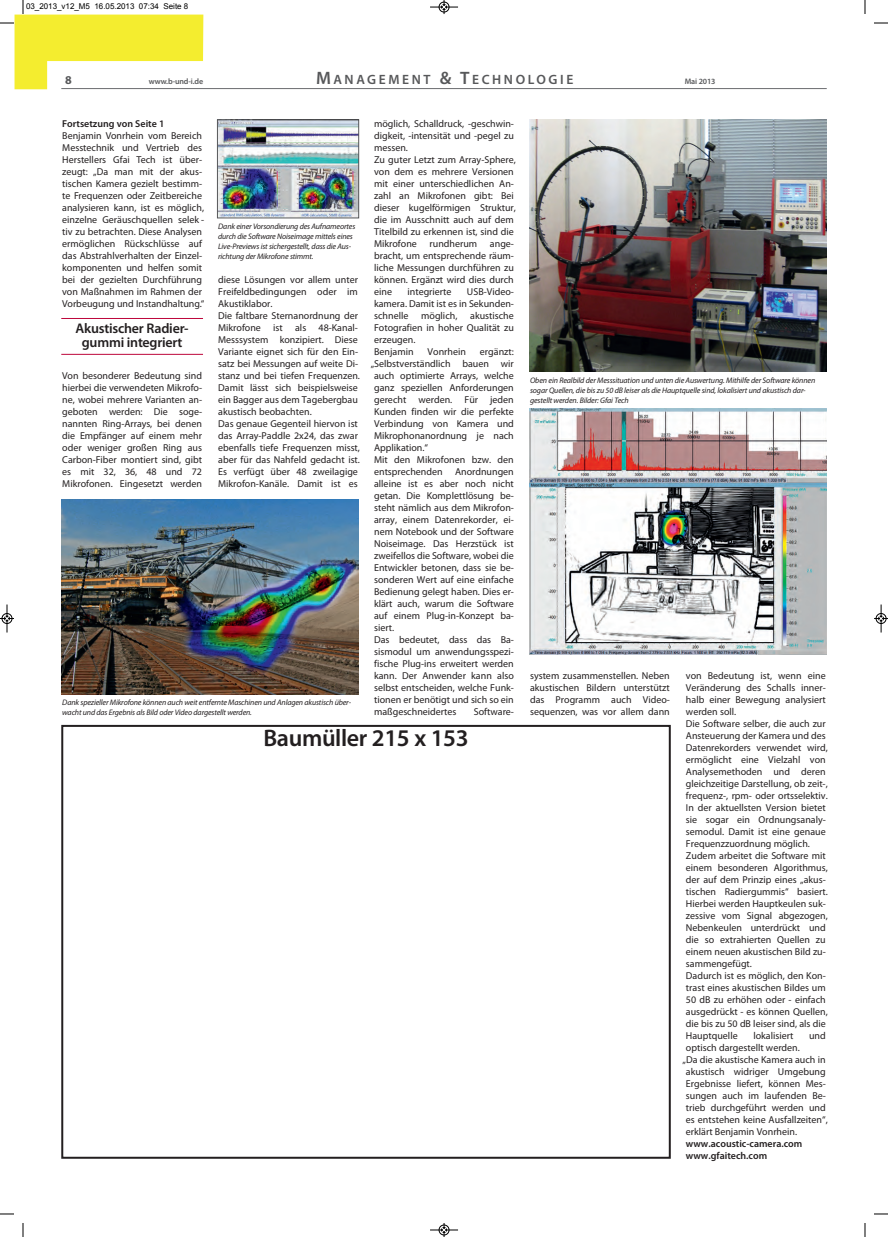
<style>
.page{position:relative;width:888px;height:1237px;background:#fff}
.page>*{position:absolute;margin:0;border:0;box-sizing:border-box;transform-origin:0 0}
.t1{font:600 24px "Myriad Pro";letter-spacing:-.015em;color:#231f20}
.t2{font:600 14px/14px "Myriad Pro";letter-spacing:-.015em;color:#231f20;text-align:center}
.t3{font:600 13.5px "Myriad Pro";letter-spacing:.195em;color:#57585a}
.t4{font:700 12px "Myriad Pro";color:#57585a}
.t5{font:10px/12px "Myriad Pro";color:#231f20}
.t6{font:600 10px/12px "Myriad Pro";color:#231f20}
.t7{font:italic 8px/10px "Myriad Pro";letter-spacing:-.02em;color:#231f20}
.t8{font:8px "Arial";color:#000}
.t9{font:600 8px "Myriad Pro";letter-spacing:-.015em;color:#57585a}
.s1{font-size:18px}
</style>
<div class="page">
<hr style="left:61px;top:88px;width:766px;height:1px;background:#6c6d70">
<div style="left:61px;top:725px;width:610px;height:433px;border:2px solid #231f20"></div>
<img style="left:529px;top:119px;width:298px;height:253px">
<hr style="left:61px;top:318px;width:142px;height:1px;background:#bd063b">
<hr style="left:61px;top:354px;width:142px;height:1px;background:#bd063b">
<img style="left:529px;top:408px;width:298px;height:246px">
<img style="left:61px;top:499px;width:298px;height:196px">
<img style="left:219px;top:121px;width:138px;height:95px">
<div style="left:217px;top:119px;width:142px;height:99px;border:1px solid #57585a"></div>
<svg style="left:0;top:0;width:203px;height:89px"></svg>
<svg style="left:865px;top:0;width:1px;height:14px"></svg>
<svg style="left:874px;top:23px;width:14px;height:1px"></svg>
<svg style="left:23px;top:1223px;width:1px;height:14px"></svg>
<svg style="left:0;top:1213px;width:14px;height:1px"></svg>
<svg style="left:865px;top:1223px;width:1px;height:14px"></svg>
<svg style="left:874px;top:1213px;width:14px;height:1px"></svg>
<svg style="left:430px;top:0;width:28px;height:14px"></svg>
<svg style="left:430px;top:1223px;width:28px;height:14px"></svg>
<svg style="left:0;top:604px;width:14px;height:28px"></svg>
<svg style="left:874px;top:604px;width:14px;height:28px"></svg>
<p class="t8" style="left:26px;top:2px;width:164px">03_2013_v12_M5 16.05.2013 07:34 Seite 8</p>
<p class="t4" style="left:65px;top:75px;width:8px">8</p>
<p class="t9" style="left:149px;top:78px;width:56px">www.b-und-i.de</p>
<h3 class="t3" style="left:316px;top:74px;width:259px"><span class="s1">M</span>ANAGEMENT <span class="s1">&amp; T</span>ECHNOlOGIE</h3>
<p class="t9" style="left:685px;top:78px;width:32px">Mai 2013</p>
<p class="t6" style="left:62px;top:118px;width:104px">Fortsetzung von Seite 1</p>
<p class="t5" style="left:62px;top:130px;width:144px">Benjamin Vonrhein vom Bereich<br>Messtechnik und Vertrieb des<br>Herstellers Gfai Tech ist über&shy;zeugt: „Da man mit der akus - tischen Kamera gezielt bestimm&shy;te Frequenzen oder Zeitbereiche analysieren kann, ist es möglich, einzelne Geräuschquellen se lek - tiv zu betrachten. Diese Analysen ermöglichen Rückschlüsse auf das Abstrahlverhalten der Einzel&shy;komponenten und helfen somit bei der gezielten Durchführung von Maßnahmen im Rahmen der<br>Vorbeugung und Instandhaltung.“</p>
<h2 class="t2" style="left:76px;top:323px;width:115px">Akustischer Radier&shy;gummi integriert</h2>
<p class="t5" style="left:62px;top:370px;width:141px;text-align:justify">Von besonderer Bedeutung sind hierbei die verwendeten Mikro fo - ne, wobei mehrere Varianten an&shy;geboten werden: Die soge - nannten Ring-Arrays, bei denen die Empfänger auf einem mehr oder weniger großen Ring aus Carbon-Fiber montiert sind, gibt es mit 32, 36, 48 und 72<br>Mikrofonen. Eingesetzt werden</p>
<p class="t7" style="left:218px;top:222px;width:139px">Dank einer Vorsondierung des Aufnameortes durch die Software Noiseimage mittels eines Live-Previews ist sichergestellt, dass die Aus&shy;richtung der Mikrofone stimmt.</p>
<p class="t5" style="left:218px;top:274px;width:143px">diese Lösungen vor allem unter<br>Freifeldbedingungen oder im<br>Akustiklabor.<br>Die faltbare Sternanordnung der<br>Mikrofone ist als 48-Kanal-<br>Messsystem konzipiert. Diese<br>Variante eignet sich für den Ein&shy;satz bei Messungen auf weite Di&shy;stanz und bei tiefen Frequenzen.<br>Damit lässt sich beispielsweise ein Bagger aus dem Tagebergbau akustisch beobachten.<br>Das genaue Gegenteil hiervon ist das Array-Paddle 2x24, das zwar ebenfalls tiefe Frequenzen misst, aber für das Nahfeld gedacht ist.<br>Es verfügt über 48 zweilagige<br>Mikrofon-Kanäle. Damit ist es</p>
<p class="t7" style="left:62px;top:698px;width:290px">Dank spezieller Mikrofone können auch weit entfernte Maschinen und Anlagen akustisch über&shy;wacht und das Ergebnis als Bild oder Video dargestellt werden.</p>
<p class="t5" style="left:374px;top:118px;width:143px">möglich, Schalldruck, -geschwin - digkeit, -intensität und -pe gel zu messen.<br>Zu guter Letzt zum Array-Sphere, von dem es mehrere Versionen mit einer unterschiedlichen An&shy;zahl an Mikrofonen gibt: Bei dieser kugelförmigen Struktur, die im Ausschnitt auch auf dem<br>Titelbild zu erkennen ist, sind die<br>Mikrofone</p>
<p class="t5" style="left:430px;top:238px;width:49px">rundherum</p>
<p class="t5" style="left:374px;top:238px;width:141px;text-align:justify;text-indent:116px">ange - bracht, um entsprechende räum - li che Messungen durchführen zu können. Ergänzt wird dies durch eine</p>
<p class="t5" style="left:374px;top:286px;width:141px;text-align:justify;text-indent:93px">USB-Video&shy;kamera. Damit ist es in Sekunden&shy;schnelle</p>
<p class="t5" style="left:407px;top:286px;width:46px">integrierte</p>
<p class="t5" style="left:374px;top:310px;width:141px;text-indent:96px">akustische<br>Fotografien in hoher Qualität zu erzeugen.<br>Benjamin</p>
<p class="t5" style="left:421px;top:310px;width:38px">möglich,</p>
<p class="t5" style="left:428px;top:346px;width:40px">Vonrhein</p>
<p class="t5" style="left:480px;top:346px;width:35px">ergänzt:</p>
<p class="t5" style="left:371px;top:358px;width:145px">„Selbstverständlich bauen wir</p>
<p class="t5" style="left:374px;top:370px;width:141px">auch optimierte Arrays, welche</p>
<p class="t5" style="left:374px;top:382px;width:141px">ganz speziellen Anforderungen</p>
<p class="t5" style="left:374px;top:394px;width:141px">gerecht werden. Für jeden</p>
<p class="t5" style="left:374px;top:406px;width:141px">Kunden finden wir die perfekte</p>
<p class="t5" style="left:374px;top:418px;width:141px">Verbindung von Kamera und</p>
<p class="t5" style="left:374px;top:430px;width:141px">Mikrophonanordnung je nach</p>
<p class="t5" style="left:374px;top:442px;width:56px">Applikation.“</p>
<p class="t5" style="left:374px;top:454px;width:141px">Mit den Mikrofonen bzw. den</p>
<p class="t5" style="left:374px;top:466px;width:141px">entsprechenden Anordnungen</p>
<p class="t5" style="left:374px;top:478px;width:141px">al lei ne ist es aber noch nicht</p>
<p class="t5" style="left:374px;top:490px;width:141px">getan. Die Komplettlösung be-</p>
<p class="t5" style="left:374px;top:502px;width:141px">steht nämlich aus dem Mikro fon -</p>
<p class="t5" style="left:374px;top:514px;width:141px">array, einem Datenrekorder, ei -</p>
<p class="t5" style="left:374px;top:526px;width:141px">nem Note book und der Software</p>
<p class="t5" style="left:374px;top:538px;width:141px">Noiseimage. Das Herzstück ist</p>
<p class="t5" style="left:374px;top:550px;width:141px">zwei fellos die Software, wobei die</p>
<p class="t5" style="left:374px;top:562px;width:141px">Entwickler betonen, dass sie be-</p>
<p class="t5" style="left:374px;top:574px;width:141px">sonderen Wert auf eine einfa che</p>
<p class="t5" style="left:374px;top:586px;width:141px">Be dienung gelegt haben. Dies er-</p>
<p class="t5" style="left:374px;top:598px;width:141px">klärt auch, warum die Soft wa re</p>
<p class="t5" style="left:374px;top:610px;width:141px">auf einem Plug-in-Konzept ba -</p>
<p class="t5" style="left:374px;top:622px;width:21px">siert.</p>
<p class="t5" style="left:374px;top:634px;width:141px">Das bedeutet, dass das Ba -</p>
<p class="t5" style="left:374px;top:646px;width:141px">sismodul um anwendungsspezi-</p>
<p class="t5" style="left:374px;top:658px;width:141px">fische Plug-ins erweitert werden</p>
<p class="t5" style="left:374px;top:670px;width:141px">kann. Der Anwender kann also</p>
<p class="t5" style="left:374px;top:682px;width:141px">selbst entscheiden, welche Funk-</p>
<p class="t5" style="left:374px;top:694px;width:141px">tionen er benötigt und sich so ein</p>
<p class="t5" style="left:374px;top:706px;width:84px">maßgeschneidertes</p>
<p class="t5" style="left:474px;top:706px;width:42px">Software-</p>
<h1 class="t1" style="left:263px;top:729px;width:207px">Baumüller 215 x 153</h1>
<p class="t7" style="left:530px;top:376px;width:287px">Oben ein Realbild der Messsituation und unten die Auswertung. Mithilfe der Software können sogar Quellen, die bis zu 50 dB leiser als die Hauptquelle sind, lokalisiert und akustisch dar&shy;gestellt werden. Bilder: Gfai Tech</p>
<p class="t5" style="left:530px;top:670px;width:141px;text-align:justify">system zusammenstellen. Neben akustischen Bildern unterstützt das Programm auch Video&shy;sequenzen, was vor allem dann</p>
<p class="t5" style="left:686px;top:670px;width:143px">von Bedeutung ist, wenn eine<br>Veränderung des Schalls inner&shy;halb einer Bewegung analysiert werden soll.<br>Die Software selber, die auch zur<br>Ansteuerung der Kamera und des<br>Datenrekorders verwendet wird, ermöglicht eine Vielzahl von<br>Analysemethoden und deren gleichzeitige Darstellung, ob zeit-, frequenz-, rpm- oder ortsselektiv.<br>In der aktuellsten Version bietet sie sogar ein Ordnungsanaly&shy;semodul. Damit ist eine genaue<br>Frequenzzuordnung möglich.<br>Zudem arbeitet die Software mit einem besonderen Algorithmus, der auf dem Prinzip eines „akus - tischen Radiergummis“ basiert.<br>Hier bei werden Hauptkeulen suk - zes sive vom Signal abgezogen,<br>Ne benkeulen unterdrückt und die so extrahierten Quellen zu einem neuen akustischen Bild zu&shy;sammengefügt.<br>Dadurch ist es möglich, den Kon&shy;trast eines akustischen Bildes um<br>50 dB zu erhöhen oder - einfach ausgedrückt - es können Quellen, die bis zu 50 dB leiser sind, als die<br>Hauptquelle</p>
<p class="t5" style="left:753px;top:1030px;width:41px">lokalisiert</p>
<p class="t5" style="left:809px;top:1030px;width:18px">und</p>
<p class="t5" style="left:686px;top:1042px;width:115px">optisch dargestellt werden.</p>
<p class="t5" style="left:682px;top:1054px;width:145px">„Da die akustische Kamera auch in</p>
<p class="t5" style="left:686px;top:1066px;width:141px">akustisch widriger Umgebung</p>
<p class="t5" style="left:686px;top:1078px;width:141px">Ergebnisse liefert, können Mes -</p>
<p class="t5" style="left:686px;top:1090px;width:141px">sungen auch im laufenden Be-</p>
<p class="t5" style="left:686px;top:1102px;width:141px">trieb durchgeführt werden und</p>
<p class="t5" style="left:686px;top:1114px;width:143px">es entstehen keine Ausfallzeiten“,</p>
<p class="t5" style="left:686px;top:1126px;width:113px">erklärt Benjamin Vonrhein.</p>
<p class="t6" style="left:686px;top:1138px;width:118px">www.acoustic-camera.com www.gfaitech.com</p>
</div>
